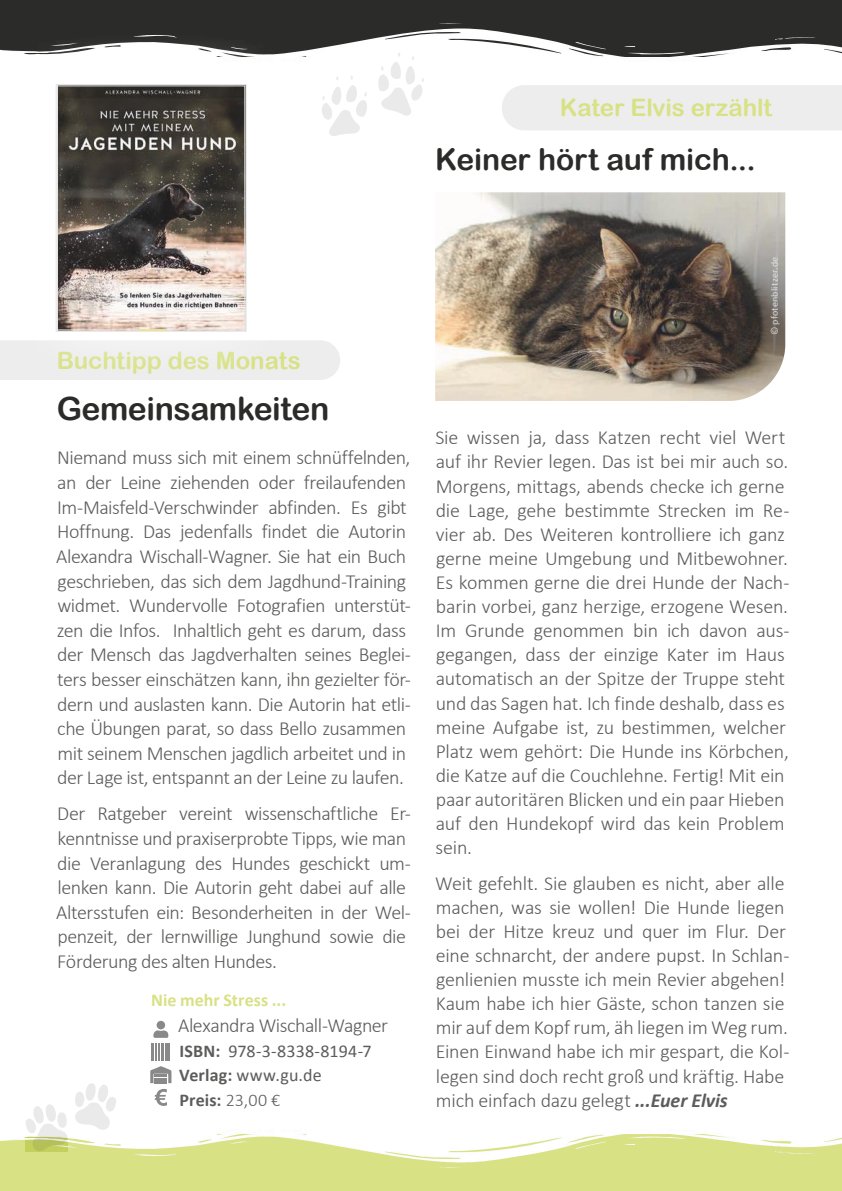
<style>
.page{position:relative;width:842px;height:1191px;background:#fff}
.page>*{position:absolute;margin:0;border:0;box-sizing:border-box;transform-origin:0 0}
.t1{font:32px "Arial Rounded MT Bold";letter-spacing:-.015em;color:#2b2b2a}
.t2{font:30px "Arial Rounded MT Bold";letter-spacing:-.005em;color:#2b2b2a}
.t3{font:24px "Arial Rounded MT Bold";letter-spacing:-.005em;color:#d8e184}
.t4{font:300 20px/24.2px "Calibri";letter-spacing:-.015em;color:#5c5c5b}
.t5{font:18px/24.4px "Calibri";letter-spacing:.005em;color:#5c5c5b}
.t6{font:700 18px "Calibri";color:#d8e184}
.t7{font:10px "Calibri";letter-spacing:.02em;color:#fff}
.s1{font-weight:700}
.s2{font-weight:300}
.s3{font-weight:700;font-style:italic}
</style>
<div class="page">
<div style="left:0;top:0;width:842px;height:57px;background:#2b2b2a"></div>
<img style="left:0;top:23px;width:842px;height:34px">
<div style="left:0;top:1134px;width:842px;height:57px;background:#d8e184"></div>
<img style="left:0;top:1129px;width:842px;height:39px">
<svg style="left:0;top:340px;width:340px;height:40px;background:#eee"></svg>
<div style="left:4px;top:31px;width:296px;height:353px;background:#fff;opacity:.98"></div>
<svg style="left:55px;top:84px;width:192px;height:248px;background:#766f68"></svg>
<div style="left:57px;top:86px;width:188px;height:244px;border:1px solid #e4e4e4"></div>
<div style="left:157px;top:1020px;width:8px;height:9px;background:#8a8989;border-radius:50%"></div>
<svg style="left:150px;top:1066px;width:21px;height:17px"></svg>
<svg style="left:152px;top:1030px;width:18px;height:30px"></svg>
<svg style="left:155px;top:1089px;width:12px;height:17px"></svg>
<div style="left:502px;top:85px;width:340px;height:45px;background:#ededed"></div>
<svg style="left:25px;top:1104px;width:42px;height:47px"></svg>
<svg style="left:75px;top:1083px;width:41px;height:46px"></svg>
<svg style="left:378px;top:52px;width:46px;height:64px"></svg>
<svg style="left:322px;top:76px;width:45px;height:60px"></svg>
<img style="left:435px;top:192px;width:350px;height:209px">
<p class="t3" style="left:560px;top:94px;width:214px">Kater Elvis erzählt</p>
<h2 class="t2" style="left:435px;top:141px;width:322px">Keiner hört auf mich...</h2>
<p class="t3" style="left:57px;top:346px;width:245px">Buchtipp des Monats</p>
<h1 class="t1" style="left:57px;top:390px;width:274px">Gemeinsamkeiten</h1>
<p class="t4" style="left:56px;top:445px;width:356px">Niemand muss sich mit einem schnüffelnden, an der Leine ziehenden oder freilaufenden Im-Maisfeld-Verschwinder abfinden. Es gibt Hoffnung. Das jedenfalls findet die Autorin Alexandra Wischall-Wagner. Sie hat ein Buch geschrieben, das sich dem Jagdhund-Training widmet. Wundervolle Fotografien unterstüt&shy;zen die Infos. Inhaltlich geht es darum, dass der Mensch das Jagdverhalten seines Beglei&shy;ters besser einschätzen kann, ihn gezielter för&shy;dern und auslasten kann. Die Autorin hat etli&shy;che Übungen parat, so dass Bello zusammen mit seinem Menschen jagdlich arbeitet und in der Lage ist, entspannt an der Leine zu laufen.</p>
<p class="t4" style="left:56px;top:801px;width:356px">Der Ratgeber vereint wissenschaftliche Er&shy;kenntnisse und praxiserprobte Tipps, wie man die Veranlagung des Hundes geschickt um&shy;lenken kann. Die Autorin geht dabei auf alle Altersstufen ein: Besonderheiten in der Wel&shy;penzeit, der lernwillige Junghund sowie die Förderung des alten Hundes.</p>
<p class="t6" style="left:151px;top:987px;width:137px">Nie mehr Stress ...</p>
<p class="t4" style="left:178px;top:1013px;width:212px">Alexandra Wischall-Wagner</p>
<p class="t5" style="left:179px;top:1038px;width:194px"><span class="s1">ISBN:</span> 978-3-8338-8194-7<br><span class="s1">Verlag:</span> www.gu.de<br><span class="s1">Preis:</span> <span class="s2">23,00 €</span></p>
<p class="t7" style="left:767px;top:335px;width:80px;rotate:-90deg">© pfotenblitzer.de</p>
<p class="t4" style="left:435px;top:425px;width:355px">Sie wissen ja, dass Katzen recht viel Wert auf ihr Revier legen. Das ist bei mir auch so.<br>Morgens, mittags, abends checke ich gerne die Lage, gehe bestimmte Strecken im Re&shy;vier ab. Des Weiteren kontrolliere ich ganz gerne meine Umgebung und Mitbewohner.<br>Es kommen gerne die drei Hunde der Nach&shy;barin vorbei, ganz herzige, erzogene Wesen.<br>Im Grunde genommen bin ich davon aus&shy;gegangen, dass der einzige Kater im Haus automatisch an der Spitze der Truppe steht und das Sagen hat. Ich finde deshalb, dass es meine Aufgabe ist, zu bestimmen, welcher Platz wem gehört: Die Hunde ins Körbchen, die Katze auf die Couchlehne. Fertig! Mit ein paar autoritären Blicken und ein paar Hieben auf den Hundekopf wird das kein Problem sein.</p>
<p class="t4" style="left:435px;top:870px;width:356px">Weit gefehlt. Sie glauben es nicht, aber alle machen, was sie wollen! Die Hunde liegen bei der Hitze kreuz und quer im Flur. Der eine schnarcht, der andere pupst. In Schlan&shy;genlienien musste ich mein Revier abgehen!<br>Kaum habe ich hier Gäste, schon tanzen sie mir auf dem Kopf rum, äh liegen im Weg rum.<br>Einen Einwand habe ich mir gespart, die Kol&shy;legen sind doch recht groß und kräftig. Habe mich einfach dazu gelegt <span class="s3">...Euer Elvis</span></p>
</div>
